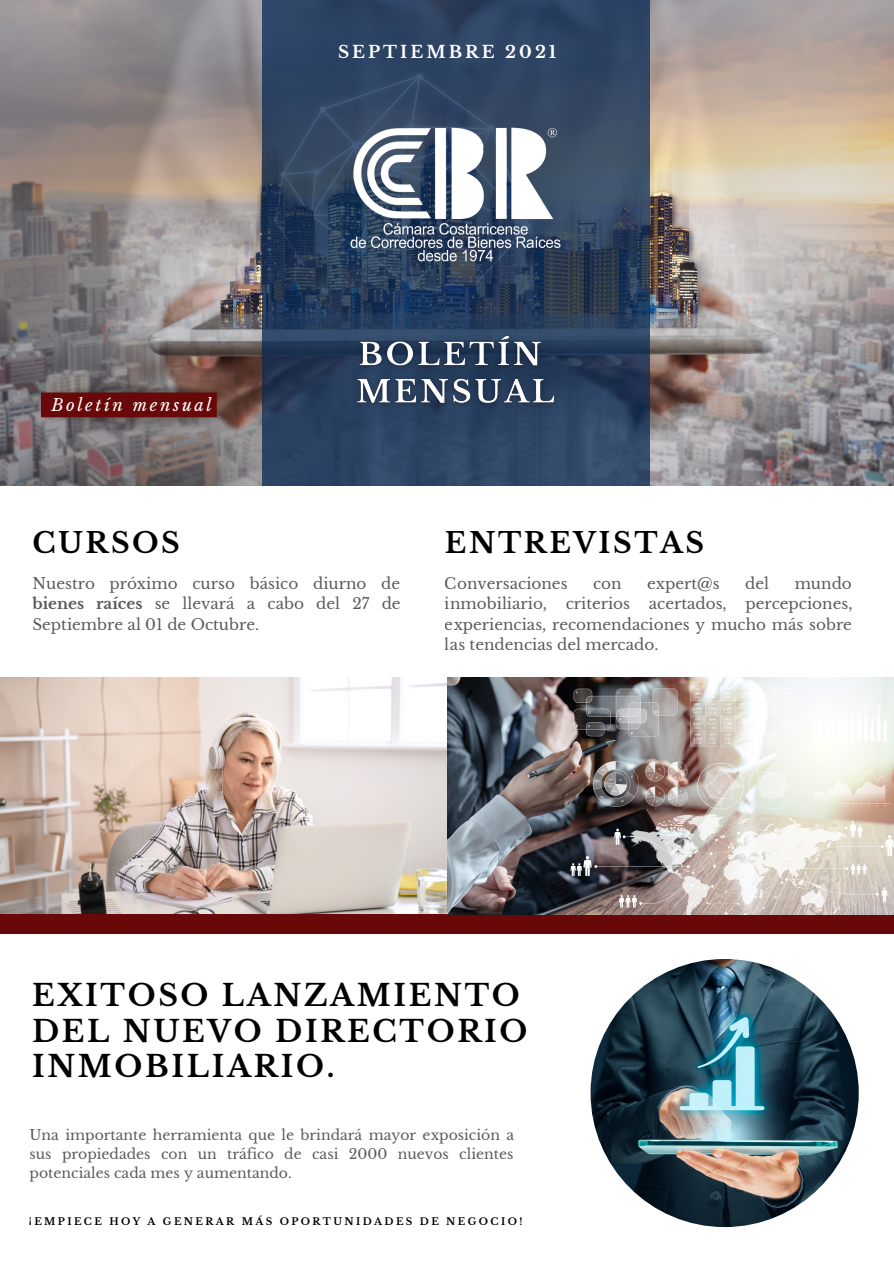
<style>
.page{position:relative;width:894px;height:1264px;background:#fff}
.page>*{position:absolute;margin:0;border:0;box-sizing:border-box;transform-origin:0 0}
.t1{font:700 29.55px/35.8px "Libre Baskerville";letter-spacing:.09em;color:#000}
.t2{font:700 28.2px "Libre Baskerville";letter-spacing:.09em;color:#000}
.t3{font:700 16.8px "Libre Baskerville";letter-spacing:.18em;color:#fff}
.t4{font:italic 16.5px "Libre Baskerville";letter-spacing:.16em;color:#fff}
.t5{font:15.15px/20.2px "Libre Baskerville";color:#000;text-align:justify}
.t6{font:13.95px/19px "Libre Baskerville";color:#000;text-align:justify}
.t7{font:700 9.9px "Libre Baskerville";letter-spacing:.24em;color:#000}
.s1{font-weight:700}
</style>
<div class="page">
<img style="left:0;top:678px;width:447px;height:236px">
<img style="left:0;top:0;width:893px;height:486px">
<svg style="left:262px;top:0;width:387px;height:486px;background:#2c4260"></svg>
<div style="left:0;top:914px;width:893px;height:20px;background:#690808"></div>
<img style="left:590px;top:959px;width:268px;height:267px;border-radius:50%">
<img style="left:23px;top:382px;width:231px;height:46px">
<div style="left:41px;top:392px;width:176px;height:25px;background:#690808"></div>
<img style="left:447px;top:678px;width:446px;height:236px">
<img style="left:350px;top:125px;width:210px;height:137px">
<img style="left:337px;top:329px;width:239px;height:91px">
<p class="t3" style="left:338px;top:42px;width:220px">SEPTIEMBRE 2021</p>
<p class="t4" style="left:51px;top:394px;width:162px">Boletín mensual</p>
<p class="t2" style="left:32px;top:525px;width:149px">CURSOS</p>
<p class="t5" style="left:32px;top:573px;width:369px">Nuestro próximo curso básico diurno de <span class="s1">bienes raíces</span> se llevará a cabo del 27 de Septiembre al 01 de Octubre.</p>
<p class="t2" style="left:445px;top:525px;width:261px">ENTREVISTAS</p>
<p class="t5" style="left:445px;top:573px;width:124px">Conversaciones</p>
<p class="t5" style="left:593px;top:573px;width:30px">con</p>
<p class="t5" style="left:647px;top:573px;width:74px">expert@s</p>
<p class="t5" style="left:745px;top:573px;width:25px">del</p>
<p class="t5" style="left:445px;top:573px;width:409px;text-indent:349px">mundo inmobiliario, criterios acertados, percepciones, experiencias, recomendaciones y mucho más sobre las tendencias del mercado.</p>
<p class="t1" style="left:32px;top:977px;width:497px">EXITOSO LANZAMIENTO<br>DEL NUEVO DIRECTORIO<br>INMOBILIARIO.</p>
<p class="t6" style="left:30px;top:1125px;width:486px">Una importante herramienta que le brindará mayor exposición a sus propiedades con un tráfico de casi 2000 nuevos clientes potenciales cada mes y aumentando.</p>
<p class="t7" style="left:29px;top:1215px;width:495px">¡EMPIECE HOY A GENERAR MÁS OPORTUNIDADES DE NEGOCIO!</p>
</div>
